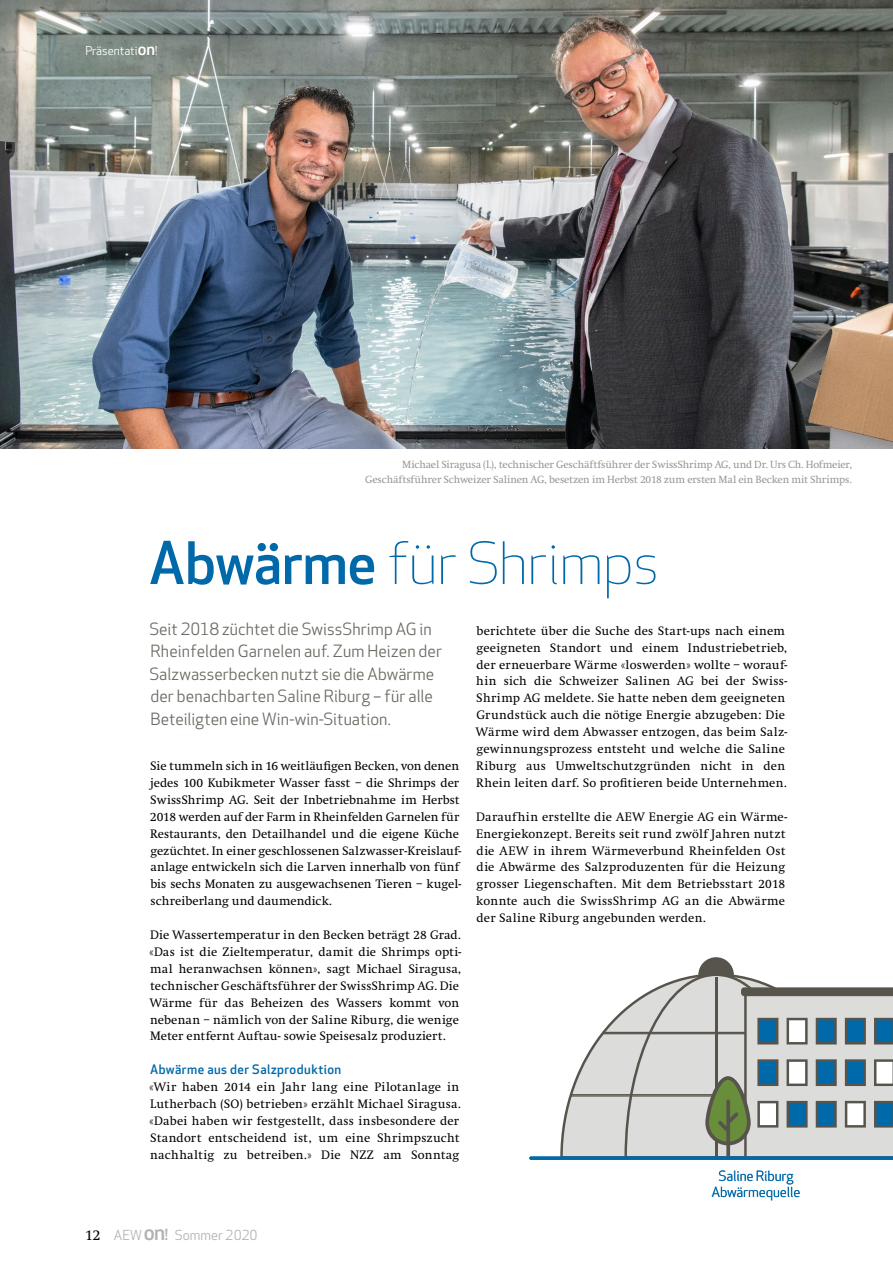
<style>
.page{position:relative;width:893px;height:1263px;background:#fff}
.page>*{position:absolute;margin:0;border:0;box-sizing:border-box;transform-origin:0 0}
.Titel_32{font:300 57px "Apex New";letter-spacing:-.01em;color:#0069a9}
.Lead{font:16.5px/22.5px "Apex New";letter-spacing:.005em;color:#6d6a63}
.t1{font:13.65px/16.4px "Apex New";color:#0069a9;text-align:center}
.t2{font:13.5px "Apex New";color:#b2b2b0}
.Lauftext{font:12.75px/17px "Swift EF";letter-spacing:.015em;color:#000}
.Lauftext_Untertitel{font:500 12.75px "Apex New";letter-spacing:.035em;color:#0069a9}
.AEW_Rubrik_links{font:12px "Apex New";color:#fff}
.Bildlegende{font:10.8px/14.2px "Swift EF";letter-spacing:-.01em;color:#979692;text-align:right}
.s1{font-weight:500;font-size:16.5px}
.s2{font-weight:500}
.s3{font-family:"Swift EF";font-size:15px;color:#000}
.s4{font-weight:500;font-size:21px}
.s5{font-weight:500;font-size:15px}
</style>
<div class="page">
<img style="left:0;top:0;width:893px;height:449px">
<div style="left:698px;top:957px;width:36px;height:36px;background:#57544b;border-radius:50%"></div>
<svg style="left:529px;top:973px;width:364px;height:187px"></svg>
<svg style="left:712px;top:1170px;width:87px;height:30px"></svg>
<p class="AEW_Rubrik_links" style="left:85px;top:44px;width:73px">Präsentati<span class="s1">on</span>!</p>
<p class="Bildlegende" style="left:365px;top:458px;width:489px">Michael Siragusa (l.), technischer Geschäftfsührer der SwissShrimp AG, und Dr. Urs Ch. Hofmeier,<br>Geschäftsführer Schweizer Salinen AG, besetzen im Herbst 2018 zum ersten Mal ein Becken mit Shrimps.</p>
<p class="Titel_32" style="left:149px;top:531px;width:511px"><span class="s2">Abwärme</span> für Shrimps</p>
<p class="Lead" style="left:149px;top:618px;width:294px">Seit 2018 züchtet die SwissShrimp AG in Rheinfelden Garnelen auf. Zum Heizen der Salzwasserbecken nutzt sie die Abwärme der benachbarten Saline Riburg – für alle Beteiligten eine Win-win-Situation.</p>
<p class="Lauftext" style="left:150px;top:758px;width:313px">Sie tummeln sich in 16 weitläufigen Becken, von denen jedes 100 Kubikmeter Wasser fasst – die Shrimps der SwissShrimp AG. Seit der Inbetriebnahme im Herbst 2018 werden auf der Farm in Rheinfelden Garnelen für Restaurants, den Detailhandel und die eigene Küche gezüchtet. In einer geschlossenen Salzwasser-Kreislauf&shy;anlage entwickeln sich die Larven innerhalb von fünf bis sechs Monaten zu ausgewachsenen Tieren – kugel&shy;schreiberlang und daumendick.</p>
<p class="Lauftext" style="left:149px;top:927px;width:314px">Die Wassertemperatur in den Becken beträgt 28 Grad. «Das ist die Zieltemperatur, damit die Shrimps opti&shy;mal heranwachsen können», sagt Michael Siragusa, technischer Geschäftsführer der SwissShrimp AG. Die Wärme für das Beheizen des Wassers kommt von nebenan – nämlich von der Saline Riburg, die wenige Meter entfernt Auftau- sowie Speisesalz produziert.</p>
<p class="Lauftext_Untertitel" style="left:150px;top:1062px;width:193px">Abwärme aus der Salzproduktion</p>
<p class="Lauftext" style="left:149px;top:1079px;width:313px">«Wir haben 2014 ein Jahr lang eine Pilotanlage in Lutherbach (SO) betrieben» erzählt Michael Siragusa. «Dabei haben wir festgestellt, dass insbesondere der Standort entscheidend ist, um eine Shrimpszucht nachhaltig zu betreiben.» Die NZZ am Sonntag</p>
<p class="Lauftext" style="left:476px;top:622px;width:313px">berichtete über die Suche des Start-ups nach einem geeigneten Standort und einem Industriebetrieb, der erneuerbare Wärme «loswerden» wollte – worauf&shy;hin sich die Schweizer Salinen AG bei der Swiss-Shrimp AG meldete. Sie hatte neben dem geeigneten Grundstück auch die nötige Energie abzugeben: Die Wärme wird dem Abwasser entzogen, das beim Salz&shy;gewinnungsprozess entsteht und welche die Saline Riburg aus Umweltschutzgründen nicht in den Rhein leiten darf. So profitieren beide Unternehmen.</p>
<p class="Lauftext" style="left:476px;top:808px;width:313px">Daraufhin erstellte die AEW Energie AG ein Wärme-Energiekonzept. Bereits seit rund zwölf Jahren nutzt die AEW in ihrem Wärmeverbund Rheinfelden Ost die Abwärme des Salzproduzenten für die Heizung grosser Liegenschaften. Mit dem Betriebsstart 2018 konnte auch die SwissShrimp AG an die Abwärme der Saline Riburg angebunden werden.</p>
<p class="t2" style="left:85px;top:1227px;width:174px"><span class="s3">12</span> AEW <span class="s4">on</span><span class="s5">!</span> Sommer 2020</p>
<p class="t1" style="left:712px;top:1168px;width:90px">Saline Riburg<br>Abwärmequelle</p>
</div>
